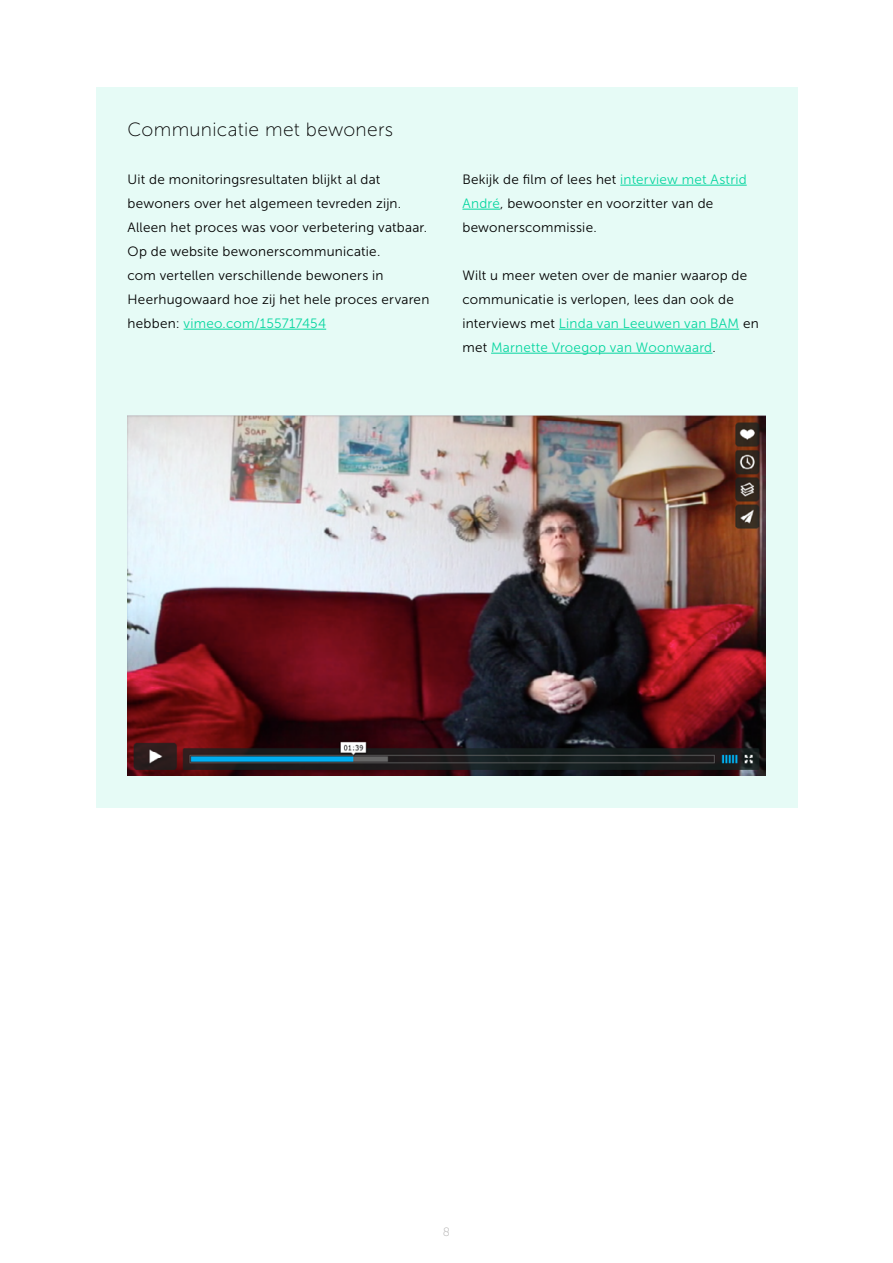
<style>
.page{position:relative;width:893px;height:1263px;background:#fff}
.page>*{position:absolute;margin:0;border:0;box-sizing:border-box;transform-origin:0 0}
.t1{font:19.2px "Museo Sans 100";letter-spacing:.015em;color:#000}
.t2{font:13.5px/24px "Museo Sans 300";letter-spacing:.015em;color:#000}
.t3{font:12px "Museo Sans 100";color:#b3b2b2}
.s1{color:#06d6a0}
</style>
<div class="page">
<div style="left:96px;top:88px;width:701px;height:720px;background:#e6fbf6"></div>
<img style="left:128px;top:416px;width:637px;height:359px">
<hr style="left:620px;top:185px;width:127px;height:1px;background:#06d6a0">
<hr style="left:462px;top:209px;width:38px;height:1px;background:#06d6a0">
<hr style="left:559px;top:329px;width:180px;height:1px;background:#06d6a0">
<hr style="left:491px;top:353px;width:221px;height:1px;background:#06d6a0">
<hr style="left:184px;top:329px;width:142px;height:1px;background:#06d6a0">
<h1 class="t1" style="left:128px;top:119px;width:267px">Communicatie met bewoners</h1>
<p class="t2" style="left:128px;top:167px;width:303px">Uit de monitoringsresultaten blijkt al dat bewoners over het algemeen tevreden zijn.<br>Alleen het proces was voor verbetering vatbaar.<br>Op de website bewonerscommunicatie.<br>com vertellen verschillende bewoners in Heerhugowaard hoe zij het hele proces ervaren hebben: <span class="s1">vimeo.com/155717454</span></p>
<p class="t2" style="left:462px;top:167px;width:286px">Bekijk de film of lees het <span class="s1">interview met Astrid<br>André</span>, bewoonster en voorzitter van de bewonerscommissie.</p>
<p class="t2" style="left:462px;top:263px;width:298px">Wilt u meer weten over de manier waarop de communicatie is verlopen, lees dan ook de interviews met <span class="s1">Linda van Leeuwen van BAM</span> en met <span class="s1">Marnette Vroegop van Woonwaard</span>.</p>
<p class="t3" style="left:443px;top:1225px;width:9px">8</p>
</div>
